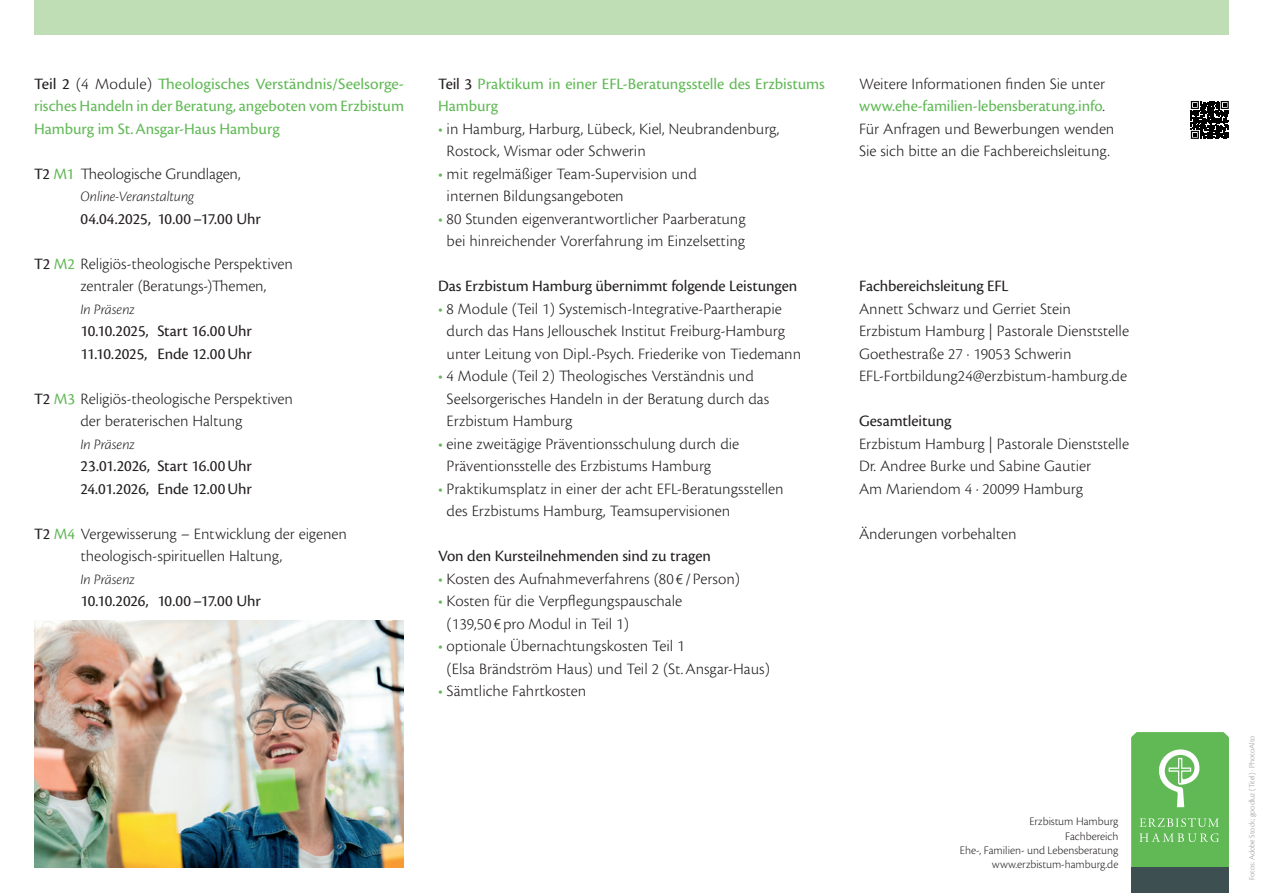
<style>
.page{position:relative;width:1263px;height:893px;background:#fff}
.page>*{position:absolute;margin:0;border:0;box-sizing:border-box;transform-origin:0 0}
.Copy_Cronos{font:16.5px/22.5px "Cronos Pro Lt Capt";color:#231f20}
.Copy_Cronos-2{font:16.5px/22.5px "Cronos Pro";color:#61b956}
.Module{font:16.5px/22.5px "Cronos Pro";letter-spacing:-.005em;color:#231f20}
.Module-2{font:16.5px/22.5px "Cronos Pro Lt Capt";letter-spacing:-.005em;color:#231f20}
.Copy_Cronos-3{font:16.5px "Cronos Pro";letter-spacing:-.005em;color:#231f20}
.Module-3{font:italic 300 15px "Cronos Pro";letter-spacing:-.005em;color:#231f20}
.t1{font:300 12px/14.4px "Cronos Pro";color:#231f20;text-align:right}
.t2{font:300 8.25px "Cronos Pro";letter-spacing:-.005em;color:#939598}
.s1{color:#231f20}
.s2{font-family:"Cronos Pro Lt Capt";color:#231f20}
.s3{font-family:"Cronos Pro"}
.s4{font-family:"Cronos Pro";color:#61b956}
.s5{color:#61b956}
</style>
<div class="page">
<div style="left:34px;top:0;width:1195px;height:34px;background:#c0deb5"></div>
<svg style="left:1131px;top:732px;width:98px;height:135px;background:#6ebf64"></svg>
<div style="left:1131px;top:867px;width:98px;height:26px;background:#3d4f51"></div>
<svg style="left:1190px;top:100px;width:38px;height:39px"></svg>
<svg style="left:1191px;top:101px;width:38px;height:38px"></svg>
<img style="left:34px;top:621px;width:370px;height:246px">
<p class="Copy_Cronos-2" style="left:34px;top:72px;width:371px;text-align:justify"><span class="s1">Teil 2</span> <span class="s2">(4 Module)</span> Theologisches Verständnis/Seelsorge&shy;risches Handeln in der Beratung, angeboten vom Erzbistum Hamburg im St.Ansgar-Haus Hamburg</p>
<p class="Module-2" style="left:34px;top:162px;width:208px"><span class="s3">T2</span> <span class="s4">M1</span> Theologische Grundlagen,</p>
<p class="Module-3" style="left:81px;top:188px;width:115px">Online-Veranstaltung</p>
<p class="Module" style="left:81px;top:207px;width:182px">04.04.2025, 10.00–17.00 Uhr</p>
<p class="Module-2" style="left:81px;top:252px;width:214px;text-indent:-46px"><span class="s3">T2</span> <span class="s4">M2</span> Religiös-theologische Perspektiven zentraler (Beratungs-)Themen,</p>
<p class="Module-3" style="left:81px;top:300px;width:56px">In Präsenz</p>
<p class="Module" style="left:81px;top:320px;width:173px">10.10.2025, Start 16.00Uhr<br>11.10.2025, Ende 12.00Uhr</p>
<p class="Module-2" style="left:34px;top:387px;width:260px;text-align:center"><span class="s3">T2</span> <span class="s4">M3</span> Religiös-theologische Perspektiven der beraterischen Haltung</p>
<p class="Module-3" style="left:81px;top:435px;width:56px">In Präsenz</p>
<p class="Module" style="left:81px;top:455px;width:173px">23.01.2026, Start 16.00Uhr<br>24.01.2026, Ende 12.00Uhr</p>
<p class="Module-2" style="left:81px;top:522px;width:268px;text-indent:-46px"><span class="s3">T2</span> <span class="s4">M4</span> Vergewisserung – Entwicklung der eigenen theologisch-spirituellen Haltung,</p>
<p class="Module-3" style="left:81px;top:570px;width:56px">In Präsenz</p>
<p class="Module" style="left:81px;top:590px;width:182px">10.10.2026, 10.00–17.00 Uhr</p>
<p class="Copy_Cronos-2" style="left:438px;top:72px;width:388px"><span class="s1">Teil 3</span> Praktikum in einer EFL-Beratungsstelle des Erzbistums<br>Hamburg</p>
<p class="Copy_Cronos" style="left:447px;top:117px;width:334px;text-indent:-9px"><span class="s5">•</span> in Hamburg, Harburg, Lübeck, Kiel, Neubrandenburg,<br>Rostock, Wismar oder Schwerin</p>
<p class="Copy_Cronos" style="left:447px;top:162px;width:252px;text-indent:-9px"><span class="s5">•</span> mit regelmäßiger Team-Supervision und internen Bildungsangeboten</p>
<p class="Copy_Cronos" style="left:438px;top:207px;width:309px;text-align:center"><span class="s5">•</span> 80 Stunden eigenverantwortlicher Paarberatung bei hinreichender Vorerfahrung im Einzelsetting</p>
<p class="Module" style="left:438px;top:275px;width:361px">Das Erzbistum Hamburg übernimmt folgende Leistungen</p>
<p class="Copy_Cronos" style="left:447px;top:297px;width:356px;text-indent:-9px"><span class="s5">•</span> 8 Module (Teil 1) Systemisch-Integrative-Paartherapie durch das Hans Jellouschek Institut Freiburg-Hamburg unter Leitung von Dipl.-Psych. Friederike von Tiedemann</p>
<p class="Copy_Cronos" style="left:447px;top:365px;width:324px;text-indent:-9px"><span class="s5">•</span> 4 Module (Teil 2) Theologisches Verständnis und<br>Seelsorgerisches Handeln in der Beratung durch das<br>Erzbistum Hamburg</p>
<p class="Copy_Cronos" style="left:447px;top:432px;width:294px;text-indent:-9px"><span class="s5">•</span> eine zweitägige Präventionsschulung durch die<br>Präventionsstelle des Erzbistums Hamburg</p>
<p class="Copy_Cronos" style="left:447px;top:477px;width:338px;text-indent:-9px"><span class="s5">•</span> Praktikumsplatz in einer der acht EFL-Beratungsstellen des Erzbistums Hamburg, Teamsupervisionen</p>
<p class="Module" style="left:438px;top:545px;width:274px">Von den Kursteilnehmenden sind zu tragen</p>
<p class="Copy_Cronos" style="left:438px;top:567px;width:304px"><span class="s5">•</span> Kosten des Aufnahmeverfahrens (80 € / Person)</p>
<p class="Copy_Cronos" style="left:447px;top:590px;width:237px;text-indent:-9px"><span class="s5">•</span> Kosten für die Verpflegungspauschale (139,50 €pro Modul in Teil 1)</p>
<p class="Copy_Cronos" style="left:447px;top:635px;width:325px;text-indent:-9px"><span class="s5">•</span> optionale Übernachtungskosten Teil 1<br>(Elsa Brändström Haus) und Teil 2 (St.Ansgar-Haus)</p>
<p class="Copy_Cronos" style="left:438px;top:680px;width:150px"><span class="s5">•</span> Sämtliche Fahrtkosten</p>
<p class="Copy_Cronos-2" style="left:859px;top:72px;width:248px"><span class="s2">Weitere Informationen finden Sie unter </span>www.ehe-familien-lebensberatung.info<span class="s2">.</span></p>
<p class="Copy_Cronos" style="left:859px;top:117px;width:257px">Für Anfragen und Bewerbungen wenden<br>Sie sich bitte an die Fachbereichsleitung.</p>
<p class="Copy_Cronos-3" style="left:859px;top:276px;width:151px">Fachbereichsleitung EFL</p>
<p class="Copy_Cronos" style="left:859px;top:297px;width:213px">Annett Schwarz und Gerriet Stein</p>
<p class="Copy_Cronos" style="left:859px;top:320px;width:272px">Erzbistum Hamburg | Pastorale Dienststelle</p>
<p class="Copy_Cronos" style="left:859px;top:342px;width:270px">Goethestraße 27 · 19053 Schwerin<br>EFL-Fortbildung24@erzbistum-hamburg.de</p>
<p class="Copy_Cronos-3" style="left:859px;top:411px;width:94px">Gesamtleitung</p>
<p class="Copy_Cronos" style="left:859px;top:432px;width:272px">Erzbistum Hamburg | Pastorale Dienststelle</p>
<p class="Copy_Cronos" style="left:859px;top:455px;width:234px">Dr. Andree Burke und Sabine Gautier</p>
<p class="Copy_Cronos" style="left:859px;top:477px;width:226px">Am Mariendom 4 · 20099 Hamburg</p>
<p class="Copy_Cronos" style="left:859px;top:522px;width:159px">Änderungen vorbehalten</p>
<p class="t1" style="left:1029px;top:814px;width:91px">Erzbistum Hamburg</p>
<p class="t1" style="left:960px;top:828px;width:160px">Fachbereich<br>Ehe-, Familien- und Lebensberatung</p>
<p class="t1" style="left:992px;top:857px;width:128px">www.erzbistum-hamburg.de</p>
<p class="t2" style="left:1247px;top:880px;width:146px;rotate:-90deg">Fotos: Adobe Stock; goodluz (Titel) · PhotoAlto</p>
</div>
